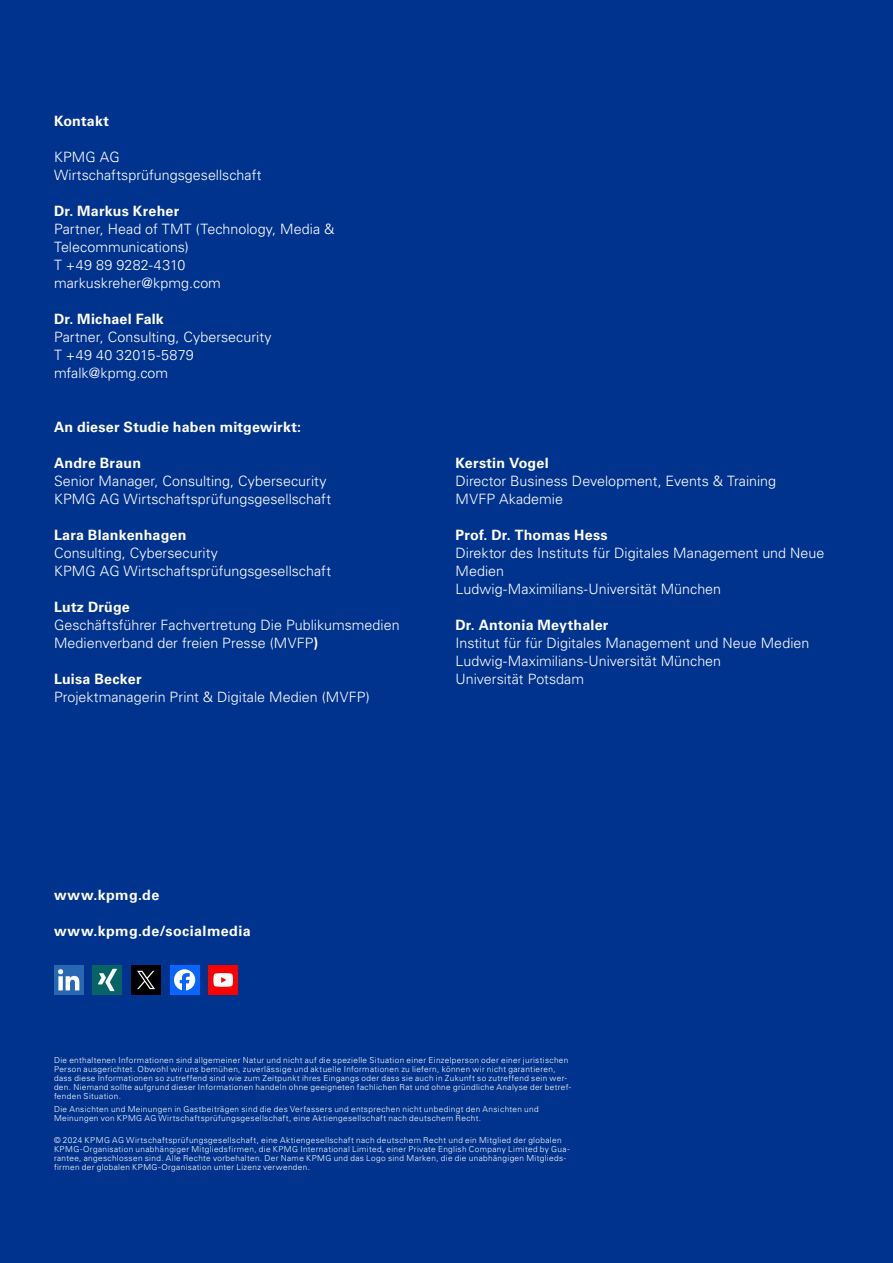
<style>
.page{position:relative;width:893px;height:1263px;background:#00338d}
.page>*{position:absolute;margin:0;border:0;box-sizing:border-box;transform-origin:0 0}
.t1{font:300 14.25px/18px "Univers LT Std";color:#fff}
.t2{font:700 14.25px "Univers LT Std";letter-spacing:.015em;color:#fff}
.t3{font:700 14.25px "Univers LT Std";letter-spacing:.035em;color:#fff}
.t4{font:300 8.25px/9px "Univers LT Std";letter-spacing:.04em;color:#fff}
.s1{font-weight:700}
</style>
<div class="page">
<div style="left:131px;top:965px;width:30px;height:30px;background:#000"></div>
<svg style="left:137px;top:971px;width:18px;height:18px"></svg>
<div style="left:93px;top:965px;width:29px;height:30px;background:#076466"></div>
<svg style="left:98px;top:969px;width:19px;height:22px"></svg>
<div style="left:54px;top:965px;width:30px;height:30px;background:#2867b2"></div>
<svg style="left:58px;top:969px;width:21px;height:21px"></svg>
<div style="left:208px;top:965px;width:30px;height:30px;background:#f00"></div>
<svg style="left:213px;top:973px;width:20px;height:14px"></svg>
<div style="left:170px;top:965px;width:29px;height:30px;background:#0866ff"></div>
<svg style="left:174px;top:969px;width:21px;height:21px"></svg>
<h1 class="t2" style="left:54px;top:113px;width:57px">Kontakt</h1>
<h1 class="t1" style="left:54px;top:148px;width:209px">KPMG AG<br>Wirtschaftsprüfungsgesellschaft</h1>
<h1 class="t2" style="left:54px;top:203px;width:127px">Dr. Markus Kreher</h1>
<h1 class="t1" style="left:54px;top:220px;width:282px">Partner, Head of TMT (Technology, Media &amp;<br>Telecommunications)<br>T +49 89 9282-4310 markuskreher@kpmg.com</h1>
<h1 class="t2" style="left:54px;top:311px;width:111px">Dr. Michael Falk</h1>
<h1 class="t1" style="left:54px;top:328px;width:219px">Partner, Consulting, Cybersecurity<br>T +49 40 32015-5879 mfalk@kpmg.com</h1>
<h1 class="t2" style="left:54px;top:419px;width:249px">An dieser Studie haben mitgewirkt:</h1>
<h1 class="t2" style="left:54px;top:455px;width:89px">Andre Braun</h1>
<h1 class="t1" style="left:54px;top:472px;width:279px">Senior Manager, Consulting, Cybersecurity<br>KPMG AG Wirtschaftsprüfungsgesellschaft</h1>
<h1 class="t2" style="left:54px;top:527px;width:134px">Lara Blankenhagen</h1>
<h1 class="t1" style="left:54px;top:544px;width:279px">Consulting, Cybersecurity<br>KPMG AG Wirtschaftsprüfungsgesellschaft</h1>
<h1 class="t2" style="left:54px;top:599px;width:77px">Lutz Drüge</h1>
<h1 class="t1" style="left:54px;top:616px;width:347px">Geschäftsführer Fachvertretung Die Publikumsmedien<br>Medienverband der freien Presse (MVFP<span class="s1">)</span></h1>
<h1 class="t2" style="left:54px;top:671px;width:89px">Luisa Becker</h1>
<h1 class="t1" style="left:54px;top:688px;width:317px">Projektmanagerin Print &amp; Digitale Medien (MVFP)</h1>
<h1 class="t2" style="left:455px;top:455px;width:95px">Kerstin Vogel</h1>
<h1 class="t1" style="left:455px;top:472px;width:322px">Director Business Development, Events &amp; Training<br>MVFP Akademie</h1>
<h1 class="t2" style="left:455px;top:527px;width:154px">Prof. Dr. Thomas Hess</h1>
<h1 class="t1" style="left:455px;top:544px;width:370px">Direktor des Instituts für Digitales Management und Neue<br>Medien<br>Ludwig-Maximilians-Universität München</h1>
<h1 class="t2" style="left:455px;top:617px;width:154px">Dr. Antonia Meythaler</h1>
<h1 class="t1" style="left:455px;top:634px;width:355px">Institut für für Digitales Management und Neue Medien<br>Ludwig-Maximilians-Universität München<br>Universität Potsdam</h1>
<h1 class="t3" style="left:54px;top:887px;width:107px">www.kpmg.de</h1>
<h1 class="t2" style="left:54px;top:923px;width:198px">www.kpmg.de/socialmedia</h1>
<p class="t4" style="left:54px;top:1055px;width:519px">Die enthaltenen Informationen sind allgemeiner Natur und nicht auf die spezielle Situation einer Einzelperson oder einer juristischen Person ausgerichtet. Obwohl wir uns bemühen, zuverlässige und aktuelle Informationen zu liefern, können wir nicht garantieren, dass diese Informationen so zutreffend sind wie zum Zeitpunkt ihres Eingangs oder dass sie auch in Zukunft so zutreffend sein wer&shy;den. Niemand sollte aufgrund dieser Informationen handeln ohne geeigneten fachlichen Rat und ohne gründ liche Analyse der betref&shy;fenden Situation.</p>
<p class="t4" style="left:54px;top:1104px;width:486px">Die Ansichten und Meinungen in Gastbeiträgen sind die des Verfassers und entsprechen nicht unbedingt den Ansichten und<br>Meinungen von KPMG AG Wirtschaftsprüfungsgesellschaft, eine Aktiengesellschaft nach deutschem Recht.</p>
<p class="t4" style="left:54px;top:1136px;width:517px">© 2024 KPMG AG Wirtschaftsprüfungsgesellschaft, eine Aktiengesellschaft nach deutschem Recht und ein Mitglied der globalen KPMG-Organisation unabhängiger Mitgliedsfirmen, die KPMG International Limited, einer Private English Company Limited by Gua&shy;rantee, angeschlossen sind. Alle Rechte vorbehalten. Der Name KPMG und das Logo sind Marken, die die unabhängigen Mitglieds&shy;firmen der globalen KPMG-Organisation unter Lizenz verwenden.</p>
</div>
